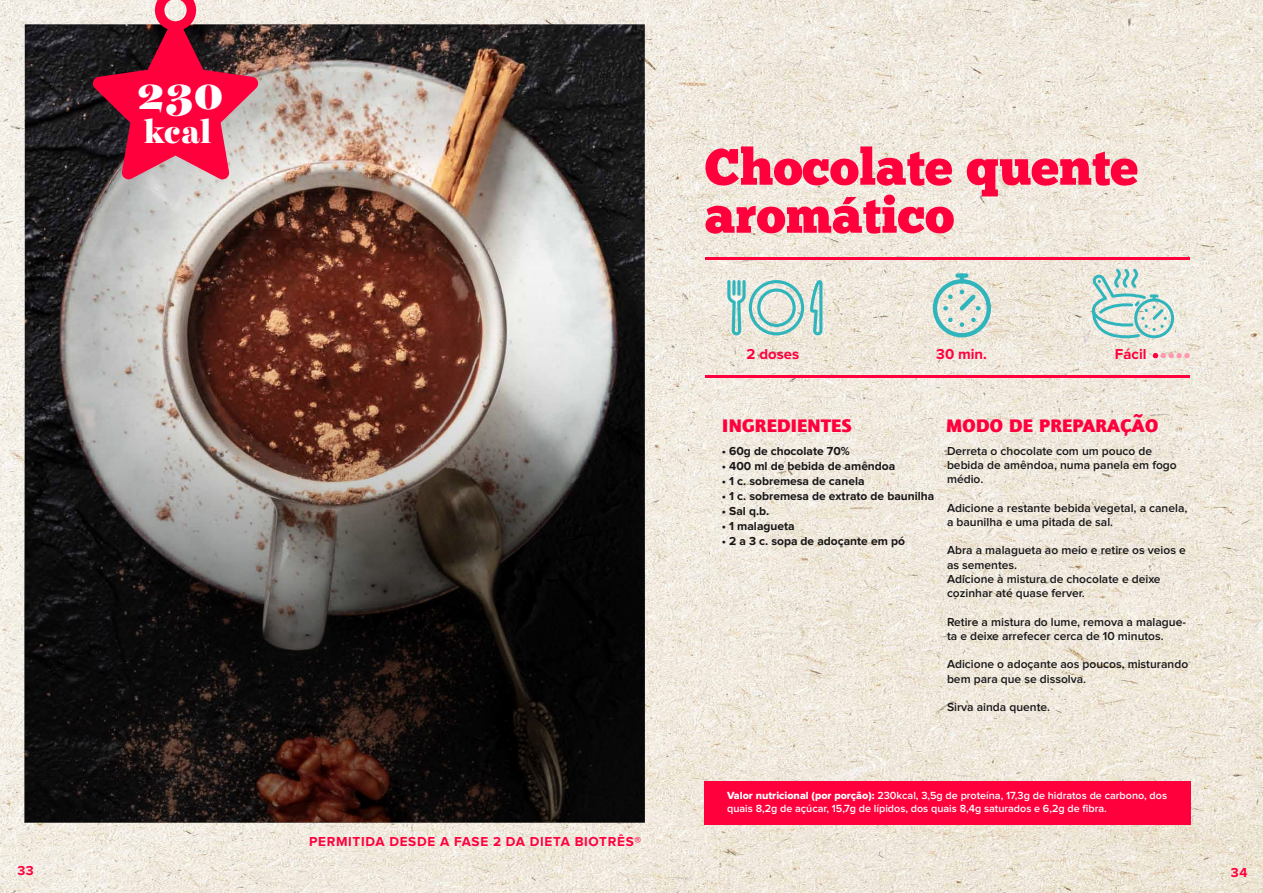
<style>
.page{position:relative;width:1263px;height:893px;background:#fff}
.page>*{position:absolute;margin:0;border:0;box-sizing:border-box;transform-origin:0 0}
.t1{font:51px/48px "Chunk Five Ex";color:#ff003d}
.t2{font:900 45px "Harriet Display";color:#fff}
.t3{font:900 31.65px "Harriet Display";color:#fff}
.t4{font:700 23.85px "Foundry Journal SC";color:#ff003d}
.t5{font:700 14.85px "Proxima Nova";color:#ff003d}
.t6{font:700 13.5px "Proxima Nova";letter-spacing:.05em;color:#ff003d}
.t7{font:600 12px/14.2px "Proxima Nova";color:#171517}
.t8{font:700 12px "Proxima Nova";color:#171517}
.t9{font:600 10.8px/12.6px "Proxima Nova";color:#fff}
.s1{font-family:"Proxima Nova Extrabld";font-weight:400}
</style>
<div class="page">
<img style="left:0;top:0;width:1263px;height:893px">
<img style="left:25px;top:24px;width:620px;height:37px">
<img style="left:25px;top:61px;width:620px;height:761px">
<svg style="left:92px;top:0;width:167px;height:180px;background:#b7405a"></svg>
<div style="left:704px;top:781px;width:486px;height:43px;background:#ff003d"></div>
<hr style="left:705px;top:375px;width:485px;height:3px;background:#ff003d">
<hr style="left:705px;top:257px;width:485px;height:3px;background:#ff003d">
<svg style="left:1091px;top:269px;width:83px;height:69px;background:#c1dcd6"></svg>
<svg style="left:810px;top:280px;width:12px;height:55px"></svg>
<svg style="left:727px;top:280px;width:77px;height:55px;background:#b4d8d3"></svg>
<svg style="left:933px;top:279px;width:58px;height:58px;background:#bad9d2"></svg>
<hr style="left:960px;top:273px;width:4px;height:11px;background:#31b5bc;border-radius:2px">
<div style="left:955px;top:273px;width:13px;height:5px;background:#31b5bc;border-radius:2px"></div>
<svg style="left:1153px;top:353px;width:37px;height:5px"></svg>
<p class="t6" style="left:17px;top:864px;width:18px">33</p>
<h2 class="t2" style="left:137px;top:61px;width:88px">230</h2>
<h3 class="t3" style="left:144px;top:110px;width:69px">kcal</h3>
<p class="t6" style="left:309px;top:836px;width:333px">PERMITIDA DESDE A FASE 2 DA DIETA BIOTRÊS®</p>
<h1 class="t1" style="left:705px;top:142px;width:435px">Chocolate quente aromático</h1>
<p class="t5" style="left:746px;top:348px;width:54px">2 doses</p>
<p class="t5" style="left:936px;top:348px;width:52px">30 min.</p>
<p class="t5" style="left:1115px;top:348px;width:33px">Fácil</p>
<h3 class="t4" style="left:722px;top:410px;width:132px">ingredientes</h3>
<h3 class="t4" style="left:946px;top:410px;width:214px">modo de preparação</h3>
<p class="t8" style="left:722px;top:445px;width:130px">• 60g de chocolate 70%</p>
<p class="t8" style="left:722px;top:460px;width:175px">• 400 ml de bebida de amêndoa</p>
<p class="t8" style="left:722px;top:475px;width:144px">• 1 c. sobremesa de canela</p>
<p class="t8" style="left:722px;top:490px;width:214px">• 1 c. sobremesa de extrato de baunilha</p>
<p class="t8" style="left:722px;top:505px;width:49px">• Sal q.b.</p>
<p class="t8" style="left:722px;top:520px;width:74px">• 1 malagueta</p>
<p class="t8" style="left:722px;top:535px;width:185px">• 2 a 3 c. sopa de adoçante em pó</p>
<p class="t7" style="left:947px;top:444px;width:231px">Derreta o chocolate com um pouco de bebida de amêndoa, numa panela em fogo médio.</p>
<p class="t7" style="left:947px;top:501px;width:242px">Adicione a restante bebida vegetal, a canela, a baunilha e uma pitada de sal.</p>
<p class="t7" style="left:947px;top:544px;width:240px">Abra a malagueta ao meio e retire os veios e as sementes.<br>Adicione à mistura de chocolate e deixe cozinhar até quase ferver.</p>
<p class="t7" style="left:947px;top:615px;width:241px">Retire a mistura do lume, remova a malague&shy;ta e deixe arrefecer cerca de 10 minutos.</p>
<p class="t7" style="left:947px;top:658px;width:243px">Adicione o adoçante aos poucos, misturando bem para que se dissolva.</p>
<p class="t7" style="left:947px;top:700px;width:105px">Sirva ainda quente.</p>
<p class="t9" style="left:727px;top:790px;width:441px"><span class="s1">Valor nutricional (por porção):</span> 230kcal, 3,5g de proteína, 17,3g de hidratos de carbono, dos quais 8,2g de açúcar, 15,7g de lípidos, dos quais 8,4g saturados e 6,2g de fibra.</p>
<p class="t6" style="left:1231px;top:866px;width:18px">34</p>
</div>
